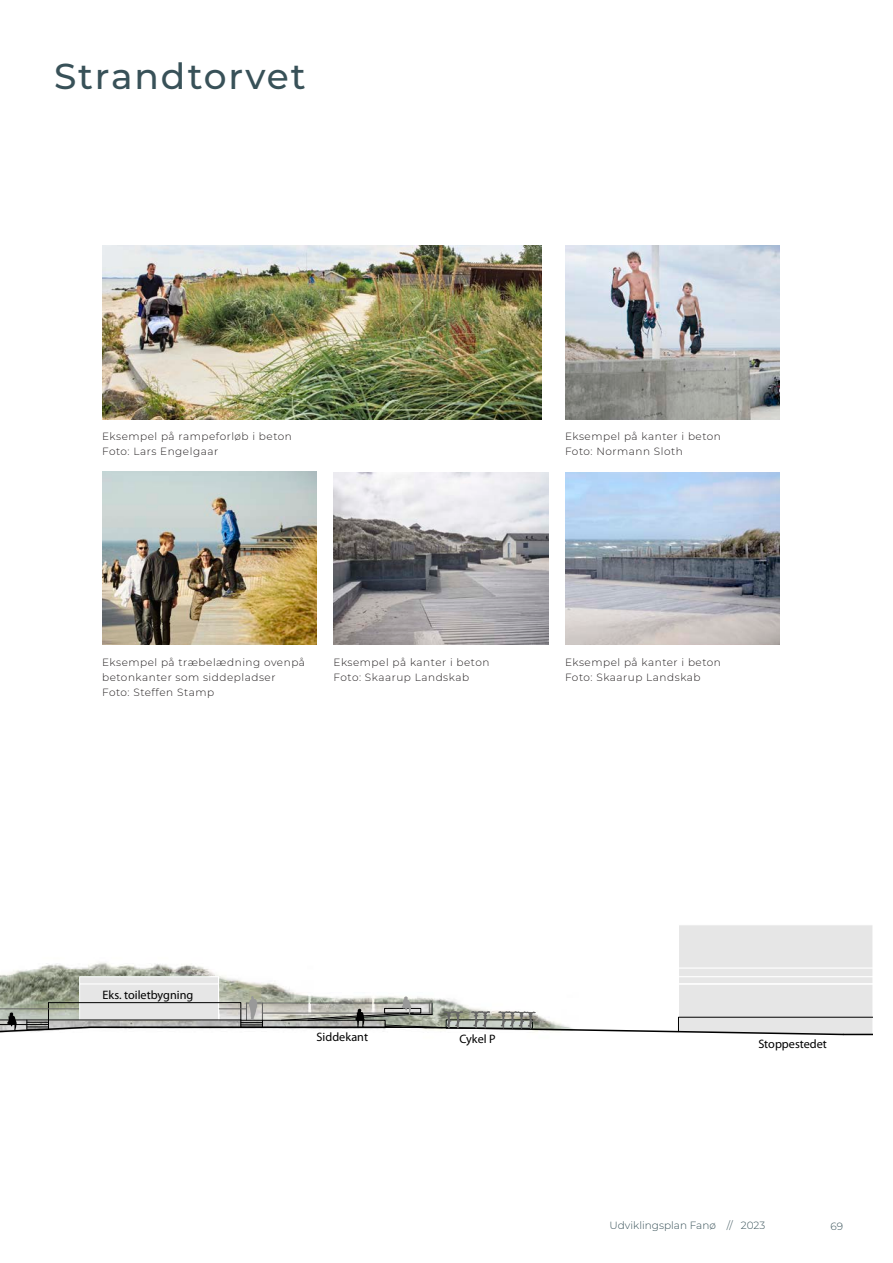
<style>
.page{position:relative;width:893px;height:1263px;background:#fff}
.page>*{position:absolute;margin:0;border:0;box-sizing:border-box;transform-origin:0 0}
.Overskrifter{font:500 36px "Montserrat";letter-spacing:.05em;color:#385158}
.t1{font:12.15px "Myriad Pro";color:#000}
.Billedtekst{font:300 10.5px/15px "Montserrat";letter-spacing:.05em;color:#231f20}
.t2{font:300 10.5px "Montserrat";color:#385158}
</style>
<div class="page">
<svg style="left:0;top:925px;width:872px;height:111px"></svg>
<img style="left:102px;top:472px;width:215px;height:173px">
<img style="left:102px;top:246px;width:440px;height:174px">
<img style="left:565px;top:246px;width:215px;height:174px">
<img style="left:334px;top:473px;width:214px;height:172px">
<img style="left:565px;top:473px;width:215px;height:172px">
<p class="Overskrifter" style="left:54px;top:51px;width:253px">Strandtorvet</p>
<p class="Billedtekst" style="left:102px;top:428px;width:191px">Eksempel på rampeforløb i beton</p>
<p class="Billedtekst" style="left:102px;top:443px;width:118px">Foto: Lars Engelgaar</p>
<p class="Billedtekst" style="left:565px;top:428px;width:157px">Eksempel på kanter i beton</p>
<p class="Billedtekst" style="left:565px;top:443px;width:119px">Foto: Normann Sloth</p>
<p class="Billedtekst" style="left:102px;top:654px;width:204px">Eksempel på træbelædning ovenpå betonkanter som siddepladser</p>
<p class="Billedtekst" style="left:102px;top:684px;width:114px">Foto: Steffen Stamp</p>
<p class="Billedtekst" style="left:334px;top:654px;width:157px">Eksempel på kanter i beton</p>
<p class="Billedtekst" style="left:334px;top:669px;width:137px">Foto: Skaarup Landskab</p>
<p class="Billedtekst" style="left:565px;top:654px;width:157px">Eksempel på kanter i beton</p>
<p class="Billedtekst" style="left:565px;top:669px;width:137px">Foto: Skaarup Landskab</p>
<p class="t1" style="left:103px;top:987px;width:92px">Eks. toiletbygning</p>
<p class="t1" style="left:317px;top:1029px;width:53px">Siddekant</p>
<p class="t1" style="left:459px;top:1031px;width:38px">Cykel P</p>
<p class="t1" style="left:758px;top:1036px;width:70px">Stoppestedet</p>
<p class="t2" style="left:609px;top:1218px;width:157px">Udviklingsplan Fanø // 2023</p>
<p class="t2" style="left:830px;top:1219px;width:14px">69</p>
</div>
